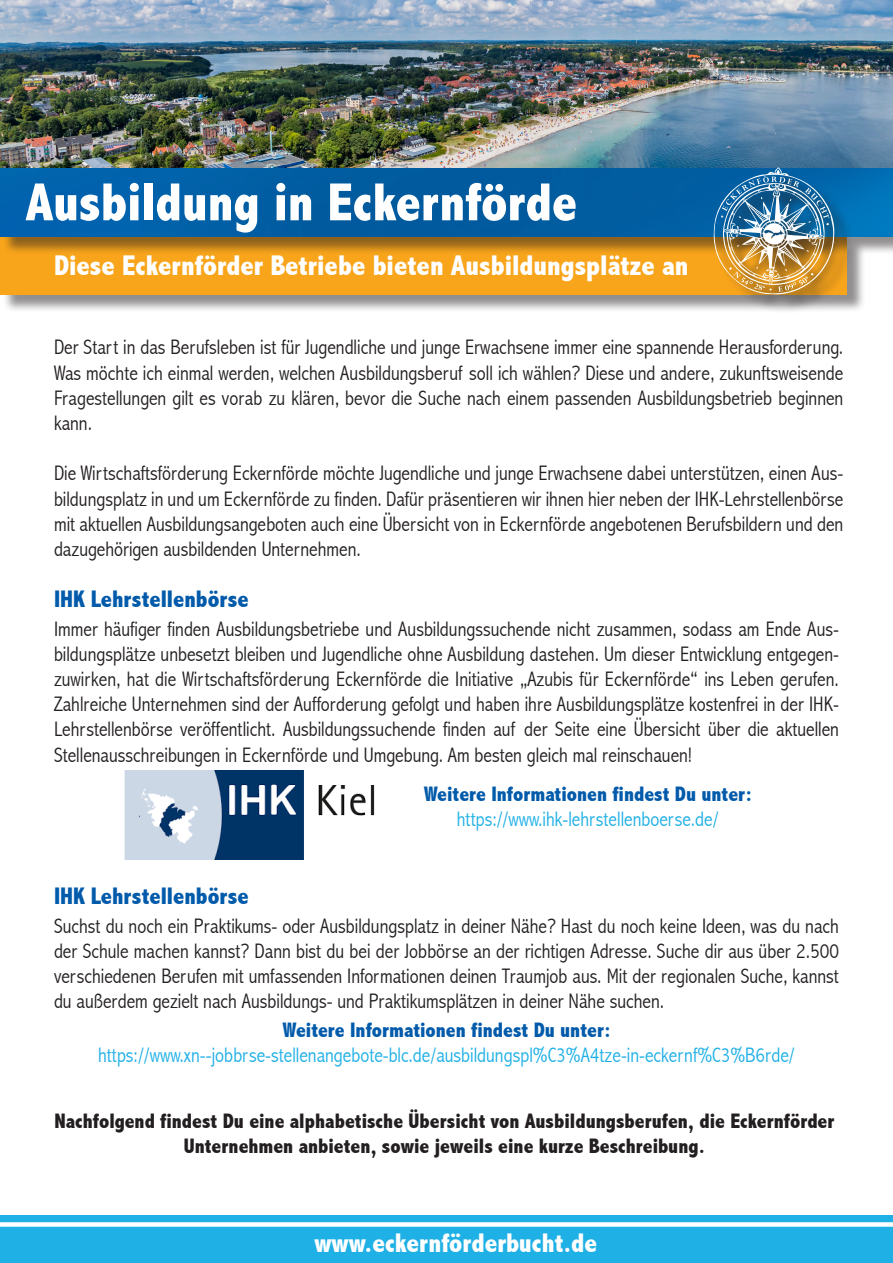
<style>
.page{position:relative;width:893px;height:1263px;background:#fff}
.page>*{position:absolute;margin:0;border:0;box-sizing:border-box;transform-origin:0 0}
.t1{font:800 condensed 54px "Abadi";color:#fff}
.t2{font:800 condensed 28.5px "Abadi";color:#fff}
.t3{font:800 condensed 27px "Abadi";color:#fff}
.t4{font:800 condensed 24px "Abadi";color:#015aaa}
.t5{font:300 condensed 21px/25.2px "Abadi";color:#231f20;text-align:justify}
.t6{font:800 condensed 21px/25.2px "Abadi";color:#231f20;text-align:center}
.t7{font:300 condensed 21px "Abadi";color:#1fb0e6}
.t8{font:800 condensed 21px "Abadi";color:#015aaa}
</style>
<div class="page">
<div style="left:2px;top:238px;width:864px;height:75px;background:#231f20;opacity:.5"></div>
<div style="left:0;top:236px;width:847px;height:58px;background:#f9a51b"></div>
<div style="left:2px;top:169px;width:891px;height:86px;background:#231f20;opacity:.5"></div>
<img style="left:0;top:0;width:893px;height:236px">
<div style="left:716px;top:171px;width:137px;height:142px;background:#231f20;opacity:.75"></div>
<img style="left:713px;top:167px;width:122px;height:130px">
<div style="left:0;top:1215px;width:893px;height:48px;background:#1fb0e6"></div>
<div style="left:0;top:1222px;width:893px;height:5px;background:#fff"></div>
<img style="left:124px;top:770px;width:251px;height:90px">
<p class="t1" style="left:25px;top:171px;width:553px">Ausbildung in Eckernförde</p>
<p class="t2" style="left:54px;top:249px;width:636px">Diese Eckernförder Betriebe bieten Ausbildungsplätze an</p>
<p class="t5" style="left:54px;top:335px;width:791px">Der Start in das Berufsleben ist für Jugendliche und junge Erwachsene immer eine spannende Herausforderung.<br>Was möchte ich einmal werden, welchen Ausbildungsberuf soll ich wählen? Diese und andere, zukunftsweisende Fragestellungen gilt es vorab zu klären, bevor die Suche nach einem passenden Ausbildungsbetrieb beginnen kann.</p>
<p class="t5" style="left:54px;top:461px;width:791px">Die Wirtschaftsförderung Eckernförde möchte Jugendliche und junge Erwachsene dabei unterstützen, einen Aus&shy;bildungsplatz in und um Eckernförde zu finden. Dafür präsentieren wir ihnen hier neben der IHK-Lehrstellenbörse mit aktuellen Ausbildungsangeboten auch eine Übersicht von in Eckernförde angebotenen Berufsbildern und den dazugehörigen ausbildenden Unternehmen.</p>
<p class="t4" style="left:54px;top:585px;width:196px">IHK Lehrstellenbörse</p>
<p class="t5" style="left:54px;top:616px;width:786px">Immer häufiger finden Ausbildungsbetriebe und Ausbildungssuchende nicht zusammen, sodass am Ende Aus&shy;bildungsplätze unbesetzt bleiben und Jugendliche ohne Ausbildung dastehen. Um dieser Entwicklung entgegen&shy;zuwirken, hat die Wirtschaftsförderung Eckernförde die Initiative „Azubis für Eckernförde“ ins Leben gerufen.<br>Zahlreiche Unternehmen sind der Aufforderung gefolgt und haben ihre Ausbildungsplätze kostenfrei in der IHK-Lehrstellenbörse veröffentlicht. Ausbildungssuchende finden auf der Seite eine Übersicht über die aktuellen Stellenausschreibungen in Eckernförde und Umgebung. Am besten gleich mal reinschauen!</p>
<p class="t8" style="left:424px;top:781px;width:330px">Weitere Informationen findest Du unter:</p>
<p class="t7" style="left:457px;top:807px;width:263px">https://www.ihk-lehrstellenboerse.de/</p>
<p class="t4" style="left:54px;top:882px;width:196px">IHK Lehrstellenbörse</p>
<p class="t5" style="left:54px;top:913px;width:786px">Suchst du noch ein Praktikums- oder Ausbildungsplatz in deiner Nähe? Hast du noch keine Ideen, was du nach der Schule machen kannst? Dann bist du bei der Jobbörse an der richtigen Adresse. Suche dir aus über 2.500 verschiedenen Berufen mit umfassenden Informationen deinen Traumjob aus. Mit der regionalen Suche, kannst du außerdem gezielt nach Ausbildungs- und Praktikumsplätzen in deiner Nähe suchen.</p>
<p class="t8" style="left:282px;top:1018px;width:330px">Weitere Informationen findest Du unter:</p>
<p class="t7" style="left:98px;top:1043px;width:698px">https://www.xn--jobbrse-stellenangebote-blc.de/ausbildungspl%C3%A4tze-in-eckernf%C3%B6rde/</p>
<p class="t6" style="left:54px;top:1108px;width:781px">Nachfolgend findest Du eine alphabetische Übersicht von Ausbildungsberufen, die Eckernförder<br>Unternehmen anbieten, sowie jeweils eine kurze Beschreibung.</p>
<p class="t3" style="left:314px;top:1227px;width:284px">www.eckernförderbucht.de</p>
</div>
